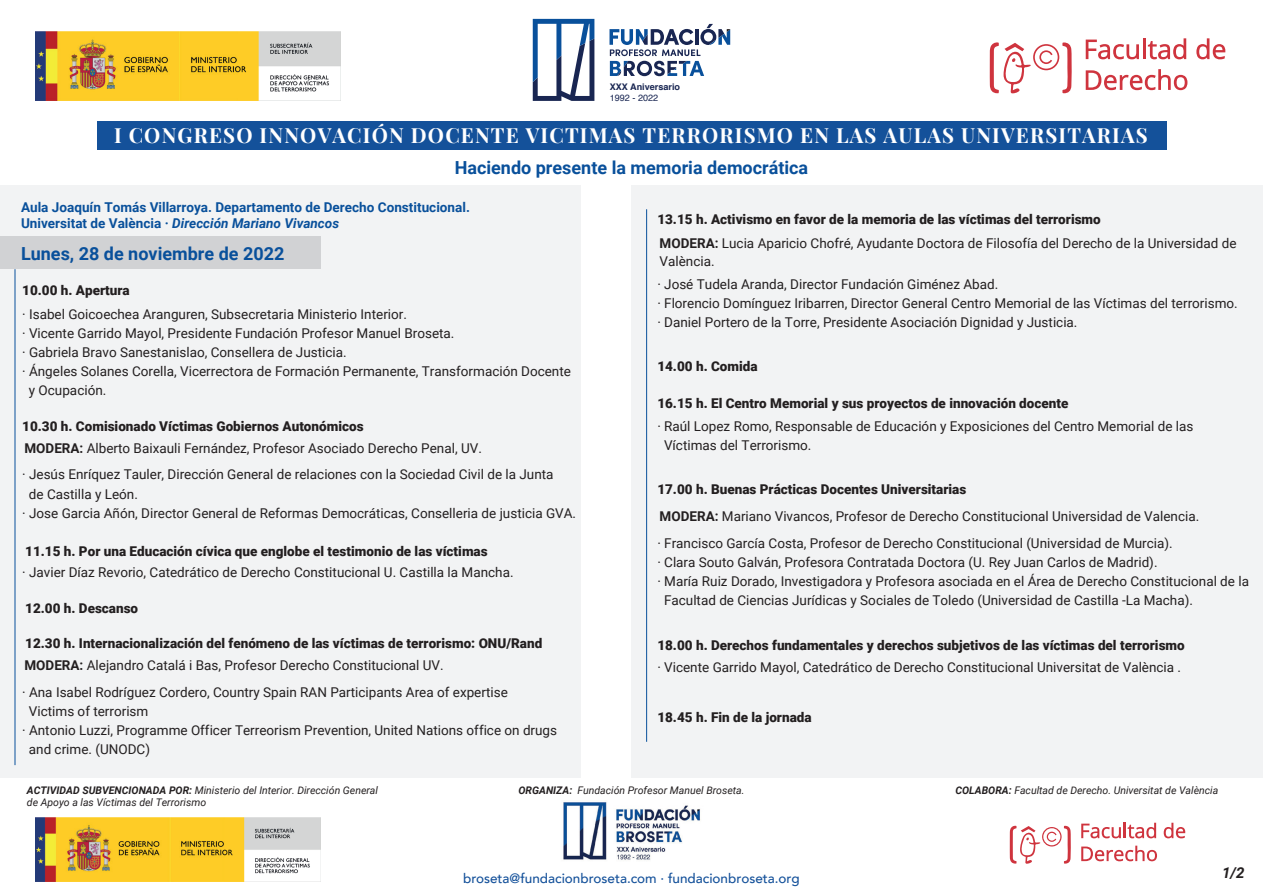
<style>
.page{position:relative;width:1263px;height:893px;background:#fff}
.page>*{position:absolute;margin:0;border:0;box-sizing:border-box;transform-origin:0 0}
.t1{font:700 20.4px "Playfair Display";letter-spacing:.055em;color:#fff}
.t2{font:700 18px "Roboto";color:#09509b}
.t3{font:italic 700 15px "Roboto";color:#231f20}
.t4{font:13.5px/19.2px "Roboto";color:#231f20}
.t5{font:900 13.5px "Roboto";color:#231f20}
.t6{font:700 13.5px/16.2px "Roboto";color:#09509b}
.t7{font:500 13.5px "Avenir";color:#14519a}
.t8{font:italic 10.5px/12.6px "Roboto";color:#231f20}
.t9{font:700 9.15px "Helvetica";color:#192652}
.t10{font:9.15px "Helvetica";color:#192652}
.s1{font-style:italic}
.s2{font-weight:700}
.s3{font-weight:900}
</style>
<div class="page">
<div style="left:97px;top:122px;width:1069px;height:28px;background:#14519a"></div>
<div style="left:0;top:185px;width:581px;height:593px;background:#f2f3f4"></div>
<div style="left:631px;top:185px;width:632px;height:593px;background:#f2f3f4"></div>
<div style="left:0;top:236px;width:320px;height:32px;background:#d1d2d4"></div>
<hr style="left:15px;top:269px;width:1px;height:496px;background:#09509b">
<hr style="left:646px;top:209px;width:1px;height:533px;background:#09509b">
<img style="left:563px;top:802px;width:138px;height:58px">
<svg style="left:533px;top:19px;width:61px;height:82px"></svg>
<svg style="left:609px;top:24px;width:121px;height:52px"></svg>
<img style="left:35px;top:818px;width:285px;height:64px">
<img style="left:35px;top:32px;width:305px;height:68px">
<svg style="left:1086px;top:40px;width:53px;height:19px"></svg>
<hr style="left:1143px;top:38px;width:3px;height:21px;background:#cf343e">
<svg style="left:1148px;top:38px;width:38px;height:21px"></svg>
<svg style="left:1196px;top:38px;width:29px;height:21px"></svg>
<svg style="left:1086px;top:69px;width:101px;height:21px"></svg>
<svg style="left:990px;top:42px;width:82px;height:51px"></svg>
<svg style="left:1081px;top:823px;width:75px;height:15px"></svg>
<svg style="left:1164px;top:823px;width:21px;height:15px"></svg>
<svg style="left:1081px;top:846px;width:76px;height:15px"></svg>
<svg style="left:1010px;top:825px;width:61px;height:39px"></svg>
<p class="t9" style="left:610px;top:79px;width:72px">XXX Aniversario</p>
<p class="t10" style="left:610px;top:90px;width:50px">1992 - 2022</p>
<h1 class="t1" style="left:114px;top:119px;width:1035px">I CONGRESO INNOVACIÓN DOCENTE VICTIMAS TERRORISMO EN LAS AULAS UNIVERSITARIAS</h1>
<h2 class="t2" style="left:455px;top:155px;width:355px">Haciendo presente la memoria democrática</h2>
<p class="t6" style="left:21px;top:198px;width:450px">Aula Joaquín Tomás Villarroya. Departamento de Derecho Constitucional.<br>Universitat de València · <span class="s1">Dirección Mariano Vivancos</span></p>
<h2 class="t2" style="left:21px;top:241px;width:265px">Lunes, 28 de noviembre de 2022</h2>
<p class="t5" style="left:22px;top:281px;width:109px">10.00 h. Apertura</p>
<p class="t4" style="left:22px;top:304px;width:386px">· Isabel Goicoechea Aranguren, Subsecretaria Ministerio Interior.</p>
<p class="t4" style="left:22px;top:323px;width:434px">· Vicente Garrido Mayol, Presidente Fundación Profesor Manuel Broseta.</p>
<p class="t4" style="left:22px;top:342px;width:326px">· Gabriela Bravo Sanestanislao, Consellera de Justicia.</p>
<p class="t4" style="left:22px;top:361px;width:550px">· Ángeles Solanes Corella, Vicerrectora de Formación Permanente, Transformación Docente</p>
<p class="t4" style="left:29px;top:381px;width:79px">y Ocupación.</p>
<p class="t5" style="left:22px;top:416px;width:343px">10.30 h. Comisionado Víctimas Gobiernos Autonómicos</p>
<p class="t4" style="left:24px;top:438px;width:459px"><span class="s2">MODERA:</span> Alberto Baixauli Fernández, Profesor Asociado Derecho Penal, UV.</p>
<p class="t4" style="left:22px;top:464px;width:533px">· Jesús Enríquez Tauler, Dirección General de relaciones con la Sociedad Civil de la Junta</p>
<p class="t4" style="left:29px;top:484px;width:111px">de Castilla y León.</p>
<p class="t4" style="left:22px;top:503px;width:555px">· Jose Garcia Añón, Director General de Reformas Democráticas, Conselleria de justicia GVA.</p>
<p class="t5" style="left:25px;top:541px;width:464px">11.15 h. Por una Educación cívica que englobe el testimonio de las víctimas</p>
<p class="t4" style="left:22px;top:562px;width:493px">· Javier Díaz Revorio, Catedrático de Derecho Constitucional U. Castilla la Mancha.</p>
<p class="t5" style="left:25px;top:599px;width:115px">12.00 h. Descanso</p>
<p class="t5" style="left:25px;top:634px;width:519px">12.30 h. Internacionalización del fenómeno de las víctimas de terrorismo: ONU/Rand</p>
<p class="t4" style="left:24px;top:655px;width:421px"><span class="s2">MODERA:</span> Alejandro Catalá i Bas, Profesor Derecho Constitucional UV.</p>
<p class="t4" style="left:22px;top:682px;width:487px">· Ana Isabel Rodríguez Cordero, Country Spain RAN Participants Area of expertise</p>
<p class="t4" style="left:29px;top:701px;width:121px">Victims of terrorism</p>
<p class="t4" style="left:22px;top:720px;width:536px">· Antonio Luzzi, Programme Officer Terreorism Prevention, United Nations office on drugs</p>
<p class="t4" style="left:29px;top:739px;width:123px">and crime. (UNODC)</p>
<p class="t5" style="left:657px;top:210px;width:445px">13.15 h. Activismo en favor de la memoria de las víctimas del terrorismo</p>
<p class="t4" style="left:659px;top:234px;width:578px;line-height:18px"><span class="s2">MODERA:</span> Lucia Aparicio Chofré, Ayudante Doctora de Filosofía del Derecho de la Universidad de<br>València.</p>
<p class="t4" style="left:657px;top:274px;width:582px">· José Tudela Aranda, Director Fundación Giménez Abad.<br>· Florencio Domínguez Iribarren, Director General Centro Memorial de las Víctimas del terrorismo. · Daniel Portero de la Torre, Presidente Asociación Dignidad y Justicia.</p>
<p class="t5" style="left:657px;top:356px;width:102px">14.00 h. Comida</p>
<p class="t5" style="left:657px;top:394px;width:413px">16.15 h. El Centro Memorial y sus proyectos de innovación docente</p>
<p class="t4" style="left:664px;top:416px;width:531px;text-indent:-7px">· Raúl Lopez Romo, Responsable de Educación y Exposiciones del Centro Memorial de las<br>Víctimas del Terrorismo.</p>
<p class="t4" style="left:657px;top:475px;width:543px;line-height:26.8px"><span class="s3">17.00 h. Buenas Prácticas Docentes Universitarias<br></span><span class="s2">MODERA:</span> Mariano Vivancos, Profesor de Derecho Constitucional Universidad de Valencia.</p>
<p class="t4" style="left:657px;top:533px;width:517px">· Francisco García Costa, Profesor de Derecho Constitucional (Universidad de Murcia).</p>
<p class="t4" style="left:657px;top:552px;width:502px">· Clara Souto Galván, Profesora Contratada Doctora (U. Rey Juan Carlos de Madrid).</p>
<p class="t4" style="left:657px;top:571px;width:593px">· María Ruiz Dorado, Investigadora y Profesora asociada en el Área de Derecho Constitucional de la</p>
<p class="t4" style="left:664px;top:591px;width:530px">Facultad de Ciencias Jurídicas y Sociales de Toledo (Universidad de Castilla -La Macha).</p>
<p class="t5" style="left:657px;top:636px;width:529px">18.00 h. Derechos fundamentales y derechos subjetivos de las víctimas del terrorismo</p>
<p class="t4" style="left:657px;top:657px;width:525px">· Vicente Garrido Mayol, Catedrático de Derecho Constitucional Universitat de València .</p>
<p class="t5" style="left:657px;top:708px;width:156px">18.45 h. Fin de la jornada</p>
<p class="t8" style="left:27px;top:783px;width:353px"><span class="s2">ACTIVIDAD SUBVENCIONADA POR:</span> Ministerio del Interior. Dirección General de Apoyo a las Víctimas del Terrorismo</p>
<p class="t8" style="left:518px;top:783px;width:228px"><span class="s2">ORGANIZA:</span> Fundación Profesor Manuel Broseta.</p>
<p class="t7" style="left:463px;top:866px;width:338px">broseta@fundacionbroseta.com · fundacionbroseta.org</p>
<p class="t8" style="left:955px;top:783px;width:264px"><span class="s2">COLABORA:</span> Facultad de Derecho. Universitat de València</p>
<p class="t3" style="left:1222px;top:862px;width:24px">1/2</p>
</div>
